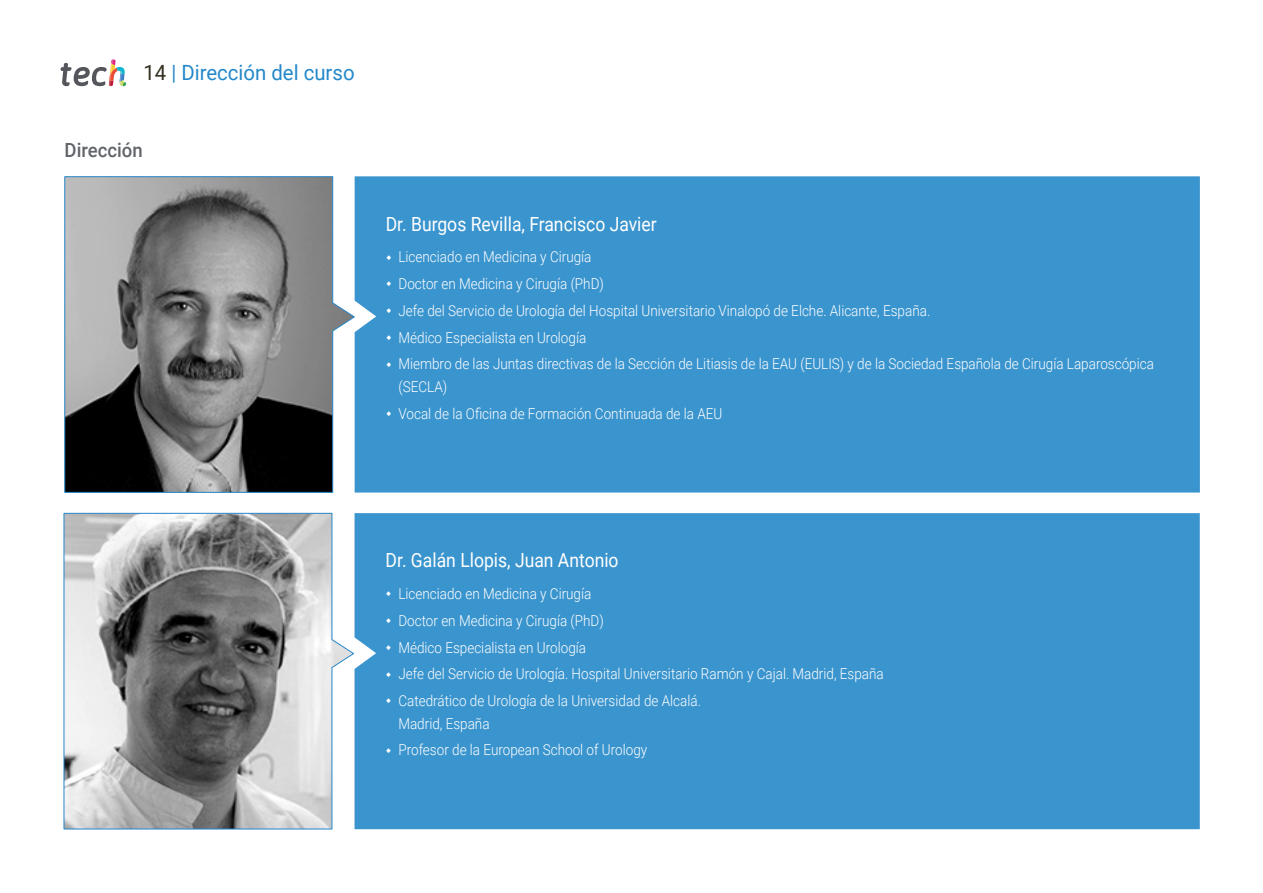
<style>
.page{position:relative;width:1263px;height:893px;background:#fff}
.page>*{position:absolute;margin:0;border:0;box-sizing:border-box;transform-origin:0 0}
.t1{font:21px "Roboto";color:#2488c9}
.t2{font:19.5px "Roboto";color:#fff;scale:.9 1}
.t3{font:500 19.5px "Roboto";color:#61646a;scale:.95 1}
.t4{font:300 15px/26.7px "Roboto";color:#fff;scale:.9 1}
.s1{color:#312e20}
</style>
<div class="page">
<div style="left:354px;top:513px;width:846px;height:316px;background:#3a94ce"></div>
<div style="left:355px;top:176px;width:845px;height:317px;background:#3a94ce"></div>
<svg style="left:64px;top:176px;width:291px;height:317px;background:#7b7c7d"></svg>
<svg style="left:64px;top:513px;width:290px;height:316px;background:#a3a4a5"></svg>
<svg style="left:61px;top:60px;width:65px;height:27px"></svg>
<svg style="left:386px;top:591px;width:5px;height:5px"></svg>
<svg style="left:386px;top:618px;width:5px;height:5px"></svg>
<svg style="left:386px;top:645px;width:5px;height:5px"></svg>
<svg style="left:386px;top:672px;width:5px;height:5px"></svg>
<svg style="left:386px;top:698px;width:5px;height:5px"></svg>
<svg style="left:386px;top:748px;width:5px;height:5px"></svg>
<svg style="left:387px;top:255px;width:4px;height:5px"></svg>
<svg style="left:387px;top:281px;width:4px;height:5px"></svg>
<svg style="left:387px;top:308px;width:4px;height:5px"></svg>
<svg style="left:387px;top:335px;width:4px;height:5px"></svg>
<svg style="left:387px;top:362px;width:4px;height:5px"></svg>
<svg style="left:387px;top:411px;width:4px;height:5px"></svg>
<h1 class="t1" style="left:144px;top:57px;width:213px"><span class="s1">14</span> | Dirección del curso</h1>
<h2 class="t3" style="left:65px;top:136px;width:84px">Dirección</h2>
<h2 class="t2" style="left:386px;top:210px;width:303px">Dr. Burgos Revilla, Francisco Javier</h2>
<p class="t4" style="left:398px;top:243px;width:841px">Licenciado en Medicina y Cirugía<br>Doctor en Medicina y Cirugía (PhD)<br>Jefe del Servicio de Urología del Hospital Universitario Vinalopó de Elche. Alicante, España.<br>Médico Especialista en Urología<br>Miembro de las Juntas directivas de la Sección de Litiasis de la EAU (EULIS) y de la Sociedad Española de Cirugía Laparoscópica</p>
<p class="t4" style="left:398px;top:373px;width:361px">(SECLA)<br>Vocal de la Oficina de Formación Continuada de la AEU</p>
<h2 class="t2" style="left:386px;top:547px;width:260px">Dr. Galán Llopis, Juan Antonio</h2>
<p class="t4" style="left:398px;top:580px;width:541px">Licenciado en Medicina y Cirugía<br>Doctor en Medicina y Cirugía (PhD)<br>Médico Especialista en Urología<br>Jefe del Servicio de Urología. Hospital Universitario Ramón y Cajal. Madrid, España Catedrático de Urología de la Universidad de Alcalá.</p>
<p class="t4" style="left:398px;top:709px;width:278px">Madrid, España<br>Profesor de la European School of Urology</p>
</div>
